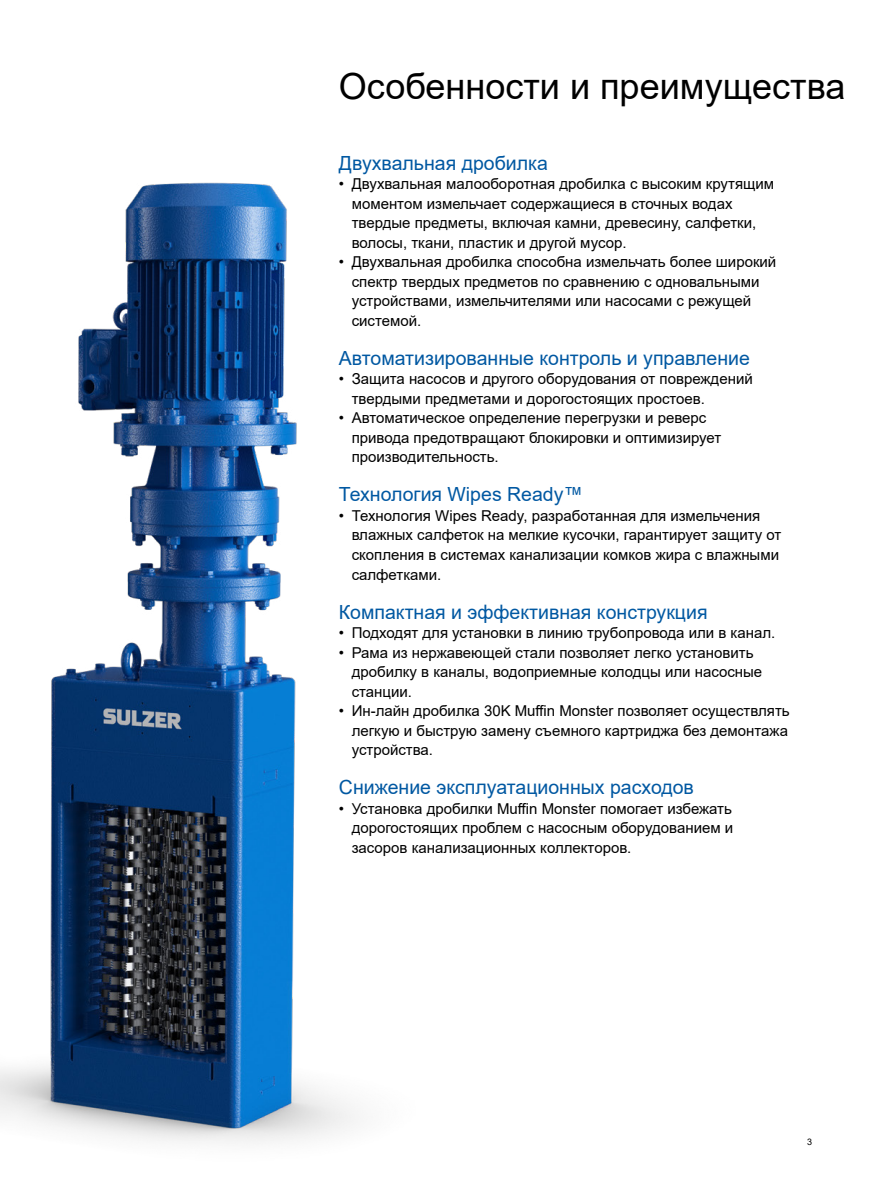
<style>
.page{position:relative;width:893px;height:1191px;background:#fff}
.page>*{position:absolute;margin:0;border:0;box-sizing:border-box;transform-origin:0 0}
.t1{font:36px "Arial";color:#000}
.Subtitle_blue{font:19.5px "Arial";color:#0058a2}
.t2{font:15px/19.5px "Arial";color:#000}
.t3{font:9px "Arial";color:#000}
</style>
<div class="page">
<img style="left:0;top:182px;width:356px;height:961px">
<p class="t1" style="left:339px;top:61px;width:508px">Особенности и преимущества</p>
<p class="Subtitle_blue" style="left:339px;top:150px;width:211px">Двухвальная дробилка</p>
<p class="t2" style="left:352px;top:174px;width:424px;text-indent:-13px">• Двухвальная малооборотная дробилка с высоким крутящим моментом измельчает содержащиеся в сточных водах твердые предметы, включая камни, древесину, салфетки, волосы, ткани, пластик и другой мусор.</p>
<p class="t2" style="left:352px;top:252px;width:426px;text-indent:-13px">• Двухвальная дробилка способна измельчать более широкий спектр твердых предметов по сравнению с одновальными устройствами, измельчителями или насосами с режущей системой.</p>
<p class="Subtitle_blue" style="left:339px;top:345px;width:412px">Автоматизированные контроль и управление</p>
<p class="t2" style="left:352px;top:369px;width:403px;text-indent:-13px">• Защита насосов и другого оборудования от повреждений твердыми предметами и дорогостоящих простоев.</p>
<p class="t2" style="left:352px;top:408px;width:371px;text-indent:-13px">• Автоматическое определение перегрузки и реверс привода предотвращают блокировки и оптимизирует производительность.</p>
<p class="Subtitle_blue" style="left:339px;top:481px;width:246px">Технология Wipes Ready™</p>
<p class="t2" style="left:352px;top:506px;width:431px;text-indent:-13px">• Технология Wipes Ready, разработанная для измельчения влажных салфеток на мелкие кусочки, гарантирует защиту от скопления в системах канализации комков жира с влажными салфетками.</p>
<p class="Subtitle_blue" style="left:339px;top:598px;width:370px">Компактная и эффективная конструкция</p>
<p class="t2" style="left:339px;top:623px;width:438px">• Подходят для установки в линию трубопровода или в канал.</p>
<p class="t2" style="left:352px;top:642px;width:412px;text-indent:-13px">• Рама из нержавеющей стали позволяет легко установить дробилку в каналы, водоприемные колодцы или насосные станции.</p>
<p class="t2" style="left:352px;top:701px;width:439px;text-align:justify;text-indent:-13px">• Ин-лайн дробилка 30K Muffin Monster позволяет осуществлять легкую и быструю замену съемного картриджа без демонтажа устройства.</p>
<p class="Subtitle_blue" style="left:339px;top:774px;width:357px">Снижение эксплуатационных расходов</p>
<p class="t2" style="left:352px;top:798px;width:383px;text-align:justify;text-indent:-13px">• Установка дробилки Muffin Monster помогает избежать дорогостоящих проблем с насосным оборудованием и засоров канализационных коллекторов.</p>
<p class="t3" style="left:807px;top:1135px;width:7px">3</p>
</div>
